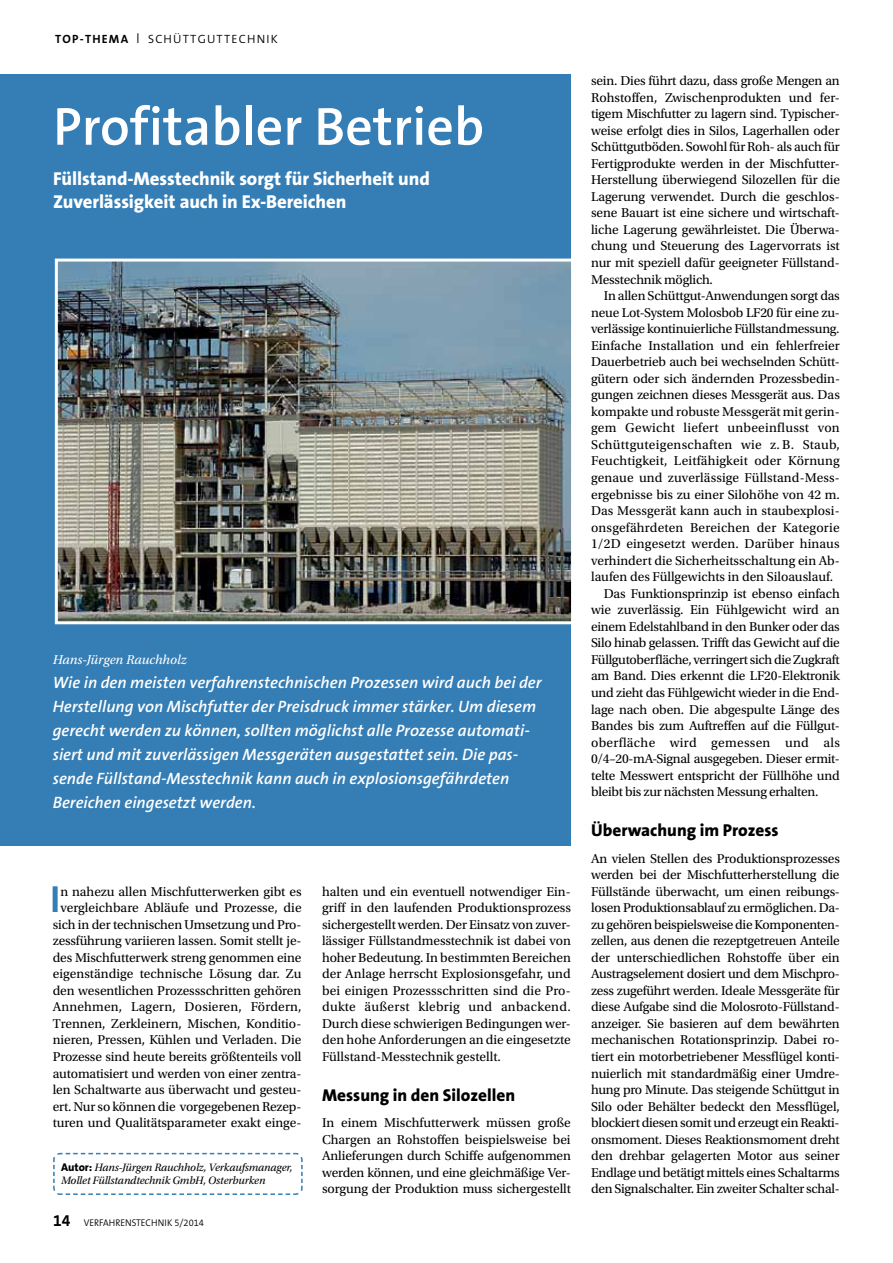
<style>
.page{position:relative;width:893px;height:1263px;background:#fff}
.page>*{position:absolute;margin:0;border:0;box-sizing:border-box;transform-origin:0 0}
.t1{font:600 54px "The Sans B6";color:#fff}
.t2{font:700 37.95px "The Sans B7";color:#347db5}
.t3{font:800 18.75px/22.5px "The Sans B8";letter-spacing:-.005em;color:#fff}
.t4{font:800 17.25px "The Sans B8";color:#000}
.t5{font:italic 600 16.5px/24px "The Sans B6";color:#fff}
.t6{font:700 16.5px "The Sans B7";color:#000;scale:.95 1}
.t7{font:13.5px/16.5px "Utopia Std";letter-spacing:-.01em;color:#000;text-align:justify}
.t8{font:13.5px "Utopia Std";letter-spacing:.02em;color:#000}
.t9{font:13.5px "Utopia Std";letter-spacing:.015em;color:#000}
.t10{font:13.5px "Utopia Std";letter-spacing:.01em;color:#000}
.t11{font:italic 13.5px "Utopia Std";color:#fff}
.t12{font:700 12px "The Sans B7";letter-spacing:.1em;color:#000}
.t13{font:300 12px "The Sans B4";color:#000}
.t14{font:italic 11.25px/13.5px "Utopia Std";letter-spacing:-.01em;color:#000}
.t15{font:300 9.75px "The Sans B4";color:#000;scale:.95 1}
.s1{font-family:"The Sans B4";font-weight:300;font-size:14.4px}
.s2{font-family:"The Sans B4";font-weight:300}
.s3{font-family:"The Sans B8";font-weight:800;font-style:normal}
</style>
<div class="page">
<div style="left:0;top:75px;width:571px;height:771px;background:#347db5"></div>
<img style="left:59px;top:263px;width:511px;height:357px">
<div style="left:55px;top:259px;width:519px;height:365px;border:3px solid #fff"></div>
<svg style="left:53px;top:1152px;width:250px;height:43px"></svg>
<p class="t12" style="left:55px;top:32px;width:102px">TOP-THEMA <span class="s1">I</span> <span class="s2">SCH</span></p>
<p class="t13" style="left:173px;top:32px;width:52px">ÜTTGUTTECHNIK</p>
<h1 class="t1" style="left:53px;top:97px;width:432px">Profitabler Betrieb</h1>
<h3 class="t3" style="left:53px;top:168px;width:378px">Füllstand-Messtechnik sorgt für Sicherheit und<br>Zuverlässigkeit auch in Ex-Bereichen</h3>
<p class="t11" style="left:53px;top:652px;width:135px">Hans-Jürgen Rauchholz</p>
<p class="t5" style="left:53px;top:671px;width:490px">Wie in den meisten verfahrenstechnischen Prozessen wird auch bei der Herstellung von Mischfutter der Preisdruck immer stärker. Um diesem gerecht werden zu können, sollten möglichst alle Prozesse automati&shy;siert und mit zuverlässigen Messgeräten ausgestattet sein. Die pas&shy;sende Füllstand-Messtechnik kann auch in explosionsgefährdeten Bereichen eingesetzt werden.</p>
<p class="t7" style="left:53px;top:883px;width:250px;text-align:center">n nahezu allen Mischfutterwerken gibt es vergleichbare Abläufe und Prozesse, die sich in der technischen Umsetzung und Pro&shy;zessführung variieren lassen. Somit stellt je&shy;des Mischfutterwerk streng genommen eine eigenständige technische Lösung dar. Zu den wesentlichen Prozessschritten gehören Annehmen, Lagern, Dosieren, Fördern, Trennen, Zerkleinern, Mischen, Konditio&shy;nieren, Pressen, Kühlen und Verladen. Die Prozesse sind heute bereits größtenteils voll automatisiert und werden von einer zentra&shy;len Schaltwarte aus überwacht und gesteu&shy;ert. Nur so können die vorgegebenen Rezep&shy;turen und Qualitätsparameter exakt einge-</p>
<p class="t7" style="left:322px;top:883px;width:250px">halten und ein eventuell notwendiger Ein&shy;griff in den laufenden Produktionsprozess sichergestellt werden. Der Einsatz von zuver&shy;lässiger Füllstandmesstechnik ist dabei von hoher Bedeutung. In bestimmten Bereichen der Anlage herrscht Explosionsgefahr, und bei einigen Prozessschritten sind die Pro&shy;dukte äußerst klebrig und anbackend.<br>Durch diese schwierigen Bedingungen wer&shy;den hohe Anforderungen an die eingesetzte Füllstand-Messtechnik gestellt.</p>
<h2 class="t2" style="left:50px;top:879px;width:12px">I</h2>
<p class="t4" style="left:322px;top:1086px;width:195px">Messung in den Silozellen</p>
<p class="t7" style="left:322px;top:1115px;width:250px">In einem Mischfutterwerk müssen große Chargen an Rohstoffen beispielsweise bei Anlieferungen durch Schiffe aufgenommen werden können, und eine gleichmäßige Ver&shy;sorgung der Produktion muss sichergestellt</p>
<p class="t14" style="left:61px;top:1160px;width:233px"><span class="s3">Autor:</span> Hans-Jürgen Rauchholz, Verkaufsmanager,<br>Mollet Füllstandtechnik GmbH, Osterburken</p>
<p class="t6" style="left:53px;top:1212px;width:20px">14</p>
<p class="t15" style="left:84px;top:1218px;width:128px">VERFAHRENSTECHNIK 5/2014</p>
<p class="t7" style="left:591px;top:73px;width:250px">sein. Dies führt dazu, dass große Mengen an Rohstoffen, Zwischenprodukten und fer&shy;tigem Mischfutter zu lagern sind. Typischer&shy;weise erfolgt dies in Silos, Lagerhallen oder Schüttgutböden. Sowohl für Roh- als auch für Fertigprodukte werden in der Mischfutter-Herstellung überwiegend Silozellen für die Lagerung verwendet. Durch die geschlos&shy;sene Bauart ist eine sichere und wirtschaft&shy;liche Lagerung gewährleistet. Die Überwa&shy;chung und Steuerung des Lagervorrats ist nur mit speziell dafür geeigneter Füllstand-Messtechnik möglich.</p>
<p class="t7" style="left:604px;top:288px;width:238px">In allen Schüttgut-Anwendungen sorgt das</p>
<p class="t7" style="left:591px;top:304px;width:250px">neue Lot-System Molosbob LF20 für eine zu-</p>
<p class="t7" style="left:591px;top:321px;width:250px">verlässige kontinuierliche Füllstandmessung.</p>
<p class="t7" style="left:591px;top:337px;width:250px">Einfache Installation und ein fehlerfreier</p>
<p class="t7" style="left:591px;top:354px;width:250px">Dauerbetrieb auch bei wechselnden Schütt-</p>
<p class="t7" style="left:591px;top:370px;width:250px">gütern oder sich ändernden Prozessbedin-</p>
<p class="t7" style="left:591px;top:387px;width:250px">gungen zeichnen dieses Messgerät aus. Das</p>
<p class="t7" style="left:591px;top:403px;width:250px">kompakte und robuste Messgerät mit gerin-</p>
<p class="t8" style="left:591px;top:421px;width:250px">gem Gewicht liefert unbeeinflusst von</p>
<p class="t8" style="left:591px;top:437px;width:250px">Schüttguteigenschaften wie z. B. Staub,</p>
<p class="t9" style="left:591px;top:454px;width:250px">Feuchtigkeit, Leitfähigkeit oder Körnung</p>
<p class="t10" style="left:591px;top:470px;width:250px">genaue und zuverlässige Füllstand-Mess-</p>
<p class="t7" style="left:591px;top:486px;width:250px">ergebnisse bis zu einer Silohöhe von 42 m.</p>
<p class="t7" style="left:591px;top:503px;width:250px">Das Messgerät kann auch in staubexplosi-</p>
<p class="t9" style="left:591px;top:520px;width:250px">onsgefährdeten Bereichen der Kategorie</p>
<p class="t10" style="left:591px;top:536px;width:250px">1/2D eingesetzt werden. Darüber hinaus</p>
<p class="t7" style="left:591px;top:552px;width:250px">verhindert die Sicherheitsschaltung ein Ab-</p>
<p class="t7" style="left:591px;top:569px;width:244px">laufen des Füllgewichts in den Siloauslauf.</p>
<p class="t7" style="left:604px;top:585px;width:238px">Das Funktionsprinzip ist ebenso einfach</p>
<p class="t7" style="left:591px;top:602px;width:250px">wie zuverlässig. Ein Fühlgewicht wird an</p>
<p class="t7" style="left:591px;top:618px;width:250px">einem Edelstahlband in den Bunker oder das</p>
<p class="t7" style="left:591px;top:635px;width:250px">Silo hinab gelassen. Trifft das Gewicht auf die</p>
<p class="t7" style="left:591px;top:651px;width:250px">Füllgutoberfläche, verringert sich die Zugkraft</p>
<p class="t7" style="left:591px;top:668px;width:250px">am Band. Dies erkennt die LF20-Elektronik</p>
<p class="t7" style="left:591px;top:685px;width:250px">und zieht das Fühlgewicht wieder in die End-</p>
<p class="t7" style="left:591px;top:701px;width:250px">lage nach oben. Die abgespulte Länge des</p>
<p class="t7" style="left:591px;top:718px;width:250px">Bandes bis zum Auftreffen auf die Füllgut-</p>
<p class="t8" style="left:591px;top:735px;width:250px">oberfläche wird gemessen und als</p>
<p class="t7" style="left:591px;top:751px;width:250px">0/4–20-mA-Signal ausgegeben. Dieser ermit-</p>
<p class="t7" style="left:591px;top:767px;width:250px">telte Messwert entspricht der Füllhöhe und</p>
<p class="t7" style="left:591px;top:784px;width:229px">bleibt bis zur nächsten Messung erhalten.</p>
<p class="t4" style="left:591px;top:821px;width:189px">Überwachung im Prozess</p>
<p class="t7" style="left:591px;top:850px;width:250px">An vielen Stellen des Produktionsprozesses werden bei der Mischfutterherstellung die Füllstände überwacht, um einen reibungs&shy;losen Produktionsablauf zu ermöglichen. Da&shy;zu gehören beispielsweise die Komponenten&shy;zellen, aus denen die rezeptgetreuen Anteile der unterschiedlichen Rohstoffe über ein Austragselement dosiert und dem Mischpro&shy;zess zugeführt werden. Ideale Messgeräte für diese Aufgabe sind die Molosroto-Füllstand&shy;anzeiger. Sie basieren auf dem bewährten mechanischen Rotationsprinzip. Dabei ro&shy;tiert ein motorbetriebener Messflügel konti&shy;nuierlich mit standardmäßig einer Umdre&shy;hung pro Minute. Das steigende Schüttgut in Silo oder Behälter bedeckt den Messflügel, blockiert diesen somit und erzeugt ein Reakti&shy;onsmoment. Dieses Reaktionsmoment dreht den drehbar gelagerten Motor aus seiner Endlage und betätigt mittels eines Schaltarms den Signalschalter. Ein zweiter Schalter schal-</p>
</div>
